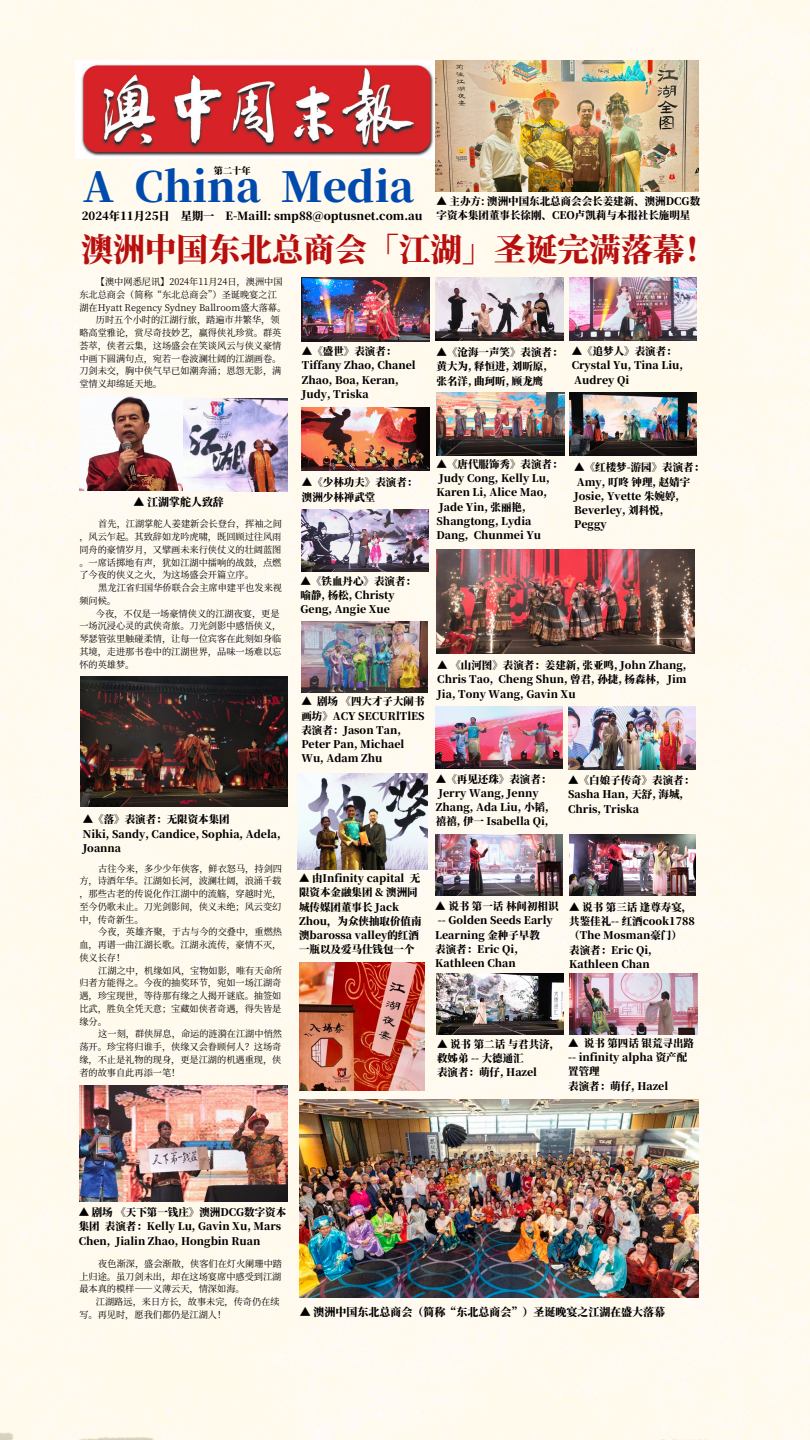
<style>
.page{position:relative;width:810px;height:1440px;background:#fffaee}
.page>*{position:absolute;margin:0;border:0;box-sizing:border-box;transform-origin:0 0}
.t1{font:800 41.2px "Source Han Serif SC";color:#004aad}
.t2{font:800 31.8px "Source Han Serif SC";color:#b80e0e}
.t3{font:800 11.2px "Source Han Serif SC";color:#000}
.t4{font:800 11px "Source Han Serif SC";color:#000}
.t5{font:800 10.5px/14.2px "Source Han Serif SC";color:#000}
.t6{font:9.2px/12.8px "Source Han Serif SC";color:#000}
.t7{font:800 9.2px "Source Han Serif SC";color:#000}
</style>
<div class="page">
<img style="left:76px;top:61px;width:360px;height:97px">
<img style="left:300px;top:1099px;width:398px;height:198px">
<img style="left:435px;top:277px;width:129px;height:64px">
<img style="left:79px;top:396px;width:107px;height:95px">
<img style="left:302px;top:278px;width:127px;height:64px">
<img style="left:569px;top:277px;width:127px;height:64px">
<img style="left:437px;top:393px;width:127px;height:62px">
<img style="left:301px;top:509px;width:128px;height:62px">
<img style="left:301px;top:407px;width:129px;height:64px">
<img style="left:570px;top:393px;width:127px;height:62px">
<img style="left:437px;top:550px;width:258px;height:103px">
<img style="left:79px;top:1086px;width:208px;height:116px">
<img style="left:301px;top:621px;width:126px;height:71px">
<img style="left:183px;top:399px;width:104px;height:93px">
<img style="left:569px;top:707px;width:126px;height:62px">
<img style="left:435px;top:707px;width:127px;height:61px">
<img style="left:435px;top:834px;width:128px;height:62px">
<img style="left:436px;top:974px;width:127px;height:61px">
<img style="left:569px;top:835px;width:127px;height:61px">
<img style="left:569px;top:974px;width:128px;height:61px">
<img style="left:436px;top:61px;width:262px;height:130px">
<img style="left:300px;top:963px;width:124px;height:128px">
<img style="left:80px;top:677px;width:208px;height:130px">
<img style="left:297px;top:773px;width:131px;height:96px">
<h4 class="t7" style="left:214px;top:163px;width:38px">第二十年</h4>
<p class="t1" style="left:83px;top:155px;width:333px">A China Media</p>
<h4 class="t3" style="left:82px;top:207px;width:86px">2024年11月 25日</h4>
<h4 class="t3" style="left:181px;top:207px;width:243px">星期一 E-Maill: smp88@optusnet.com.au</h4>
<p class="t5" style="left:437px;top:193px;width:265px">▲ 主办方: 澳洲中国东北总商会会长姜建新、澳洲DCG数字资本集团董事长徐刚、CEO卢凯莉与本报社长施明星</p>
<p class="t2" style="left:81px;top:225px;width:636px">澳洲中国东北总商会「江湖」圣诞完满落幕！</p>
<h4 class="t6" style="left:79px;top:275px;width:208px;text-indent:17px">【澳中网悉尼讯】2024年11月 24日，澳洲中国东北总商会（简称“东北总商会”）圣诞晚宴之江湖在Hyatt Regency Sydney Ballroom盛大落幕。</h4>
<p class="t6" style="left:79px;top:313px;width:204px;text-indent:17px">历时五个小时的江湖行旅，踏遍市井繁华，领略高堂雅论，赏尽奇技妙艺，赢得侠礼珍赏。群英荟萃，侠者云集，这场盛会在笑谈风云与侠义豪情中画下圆满句点，宛若一卷波澜壮阔的江湖画卷。刀剑未交，胸中侠气早已如潮奔涌；恩怨无影，满堂情义却绵延天地。</p>
<p class="t5" style="left:302px;top:344px;width:115px">▲《盛世》表演者：<br>Tiffany Zhao, Chanel<br>Zhao, Boa, Keran,<br>Judy, Triska</p>
<p class="t5" style="left:572px;top:344px;width:113px">▲《追梦人》表演者：<br>Crystal Yu, Tina Liu,<br>Audrey Qi</p>
<h4 class="t5" style="left:437px;top:345px;width:127px">▲《沧海一声笑》表演者：黄大为, 释恒进, 刘昕原,<br>张名洋, 曲珂昕, 顾龙鹰</h4>
<h4 class="t4" style="left:133px;top:494px;width:92px">▲ 江湖掌舵人致辞</h4>
<p class="t6" style="left:79px;top:517px;width:204px;text-indent:19px">首先，江湖掌舵人姜建新会长登台，挥袖之间，风云乍起。其致辞如龙吟虎啸，既回顾过往风雨同舟的豪情岁月，又擘画未来行侠仗义的壮阔蓝图。一席话掷地有声，犹如江湖中擂响的战鼓，点燃了今夜的侠义之火，为这场盛会开篇立序。</p>
<p class="t6" style="left:79px;top:581px;width:204px;text-indent:19px">黑龙江省归国华侨联合会主席申建平也发来视频问候。</p>
<p class="t6" style="left:79px;top:606px;width:204px;text-indent:17px">今夜，不仅是一场豪情侠义的江湖夜宴，更是一场沉浸心灵的武侠奇旅。刀光剑影中感悟侠义，琴瑟管弦里触碰柔情，让每一位宾客在此刻如身临其境，走进那书卷中的江湖世界，品味一场难以忘怀的英雄梦。</p>
<h4 class="t5" style="left:302px;top:475px;width:117px">▲《少林功夫》表演者：澳洲少林禅武堂</h4>
<h4 class="t5" style="left:301px;top:573px;width:117px">▲《铁血丹心》表演者：喻静, 杨松, Christy<br>Geng, Angie Xue</h4>
<p class="t5" style="left:437px;top:456px;width:127px">▲《唐代服饰秀》表演者：<br>Judy Cong, Kelly Lu,<br>Karen Li, Alice Mao,<br>Jade Yin, 张丽艳,<br>Shangtong, Lydia<br>Dang, Chunmei Yu</p>
<p class="t5" style="left:574px;top:460px;width:132px">▲《红楼梦-游园》表演者：<br>Amy, 叮咚钟理, 赵婧宇<br>Josie, Yvette 朱婉婷,<br>Beverley, 刘科悦,<br>Peggy</p>
<h4 class="t5" style="left:301px;top:694px;width:125px">▲ 剧场《四大才子大闹书画坊》ACY SECURlTlES表演者：Jason Tan,<br>Peter Pan, Michael<br>Wu, Adam Zhu</h4>
<p class="t5" style="left:437px;top:658px;width:251px;text-align:justify">▲ 《山河图》表演者：姜建新, 张亚鸣, John Zhang, Chris Tao, Cheng Shun, 曾君, 孙捷, 杨森林, Jim Jia, Tony Wang, Gavin Xu</p>
<p class="t5" style="left:436px;top:771px;width:117px">▲《再见还珠》表演者：<br>Jerry Wang, Jenny<br>Zhang, Ada Liu, 小韬,</p>
<p class="t5" style="left:83px;top:812px;width:148px">▲《落》表演者：无限资本集团</p>
<p class="t5" style="left:436px;top:814px;width:114px">禧禧, 伊一 Isabella Qi,</p>
<p class="t5" style="left:83px;top:826px;width:200px">Niki, Sandy, Candice, Sophia, Adela,<br>Joanna</p>
<h4 class="t6" style="left:79px;top:861px;width:204px;text-align:justify;text-indent:19px">古往今来，多少少年侠客，鲜衣怒马，持剑四方，诗酒年华。江湖如长河，波澜壮阔，浪涌千载，那些古老的传说化作江湖中的流觞，穿越时光，至今仍歌未止。刀光剑影间，侠义未绝；风云变幻中，传奇新生。</h4>
<h4 class="t6" style="left:79px;top:925px;width:204px;text-align:justify;text-indent:19px">今夜，英雄齐聚，于古与今的交叠中，重燃热血，再谱一曲江湖长歌。江湖永流传，豪情不灭，侠义长存！</h4>
<h4 class="t6" style="left:79px;top:963px;width:204px;text-align:justify;text-indent:19px">江湖之中，机缘如风，宝物如影，唯有天命所归者方能得之。今夜的抽奖环节，宛如一场江湖奇遇，珍宝现世，等待那有缘之人揭开谜底。抽签如比武，胜负全凭天意；宝藏如侠者奇遇，得失皆是缘分。</h4>
<p class="t6" style="left:79px;top:1027px;width:204px;text-align:justify;text-indent:19px">这一刻，群侠屏息，命运的涟漪在江湖中悄然荡开。珍宝将归谁手，侠缘又会眷顾何人？这场奇缘，不止是礼物的现身，更是江湖的机遇重现，侠者的故事自此再添一笔！</p>
<h4 class="t5" style="left:299px;top:870px;width:124px">▲ 由Infinity capital 无限资本金融集团 &amp; 澳洲同城传媒团董事长 Jack<br>Zhou，为众侠抽取价值南澳barossa valley的红酒一瓶以及爱马仕钱包一个</h4>
<h4 class="t5" style="left:435px;top:898px;width:125px">▲ 说书第一话林间初相识-- Golden Seeds Early<br>Learning 金种子早教<br>表演者：Eric Qi,<br>Kathleen Chan</h4>
<h4 class="t5" style="left:437px;top:1036px;width:125px">▲ 说书第二话与君共济，救姊弟 -- 大德通汇<br>表演者：萌仔, Hazel</h4>
<p class="t5" style="left:568px;top:773px;width:127px">▲《白娘子传奇》表演者：<br>Sasha Han, 天舒, 海城,<br>Chris, Triska</p>
<p class="t5" style="left:569px;top:899px;width:127px">▲ 说书第三话逢尊寿宴，共鉴佳礼-- 红酒cook1788（The Mosman豪门）表演者：Eric Qi,<br>Kathleen Chan</p>
<h4 class="t5" style="left:568px;top:1035px;width:127px">▲ 说书第四话银荒寻出路-- infinity alpha 资产配置管理<br>表演者：萌仔, Hazel</h4>
<h4 class="t5" style="left:79px;top:1204px;width:209px">▲ 剧场《天下第一钱庄》澳洲DCG数字资本集团表演者：Kelly Lu, Gavin Xu, Mars<br>Chen, Jialin Zhao, Hongbin Ruan</h4>
<p class="t6" style="left:79px;top:1257px;width:204px;text-align:justify;text-indent:19px">夜色渐深，盛会渐散，侠客们在灯火阑珊中踏上归途。虽刀剑未出，却在这场宴席中感受到江湖最本真的模样—— 义薄云天，情深如海。</p>
<h4 class="t6" style="left:79px;top:1295px;width:202px;text-indent:17px">江湖路远，来日方长，故事未完，传奇仍在续写。再见时，愿我们都仍是江湖人！</h4>
<h4 class="t4" style="left:300px;top:1303px;width:367px">▲ 澳洲中国东北总商会（简称“东北总商会”）圣诞晚宴之江湖在盛大落幕</h4>
</div>
